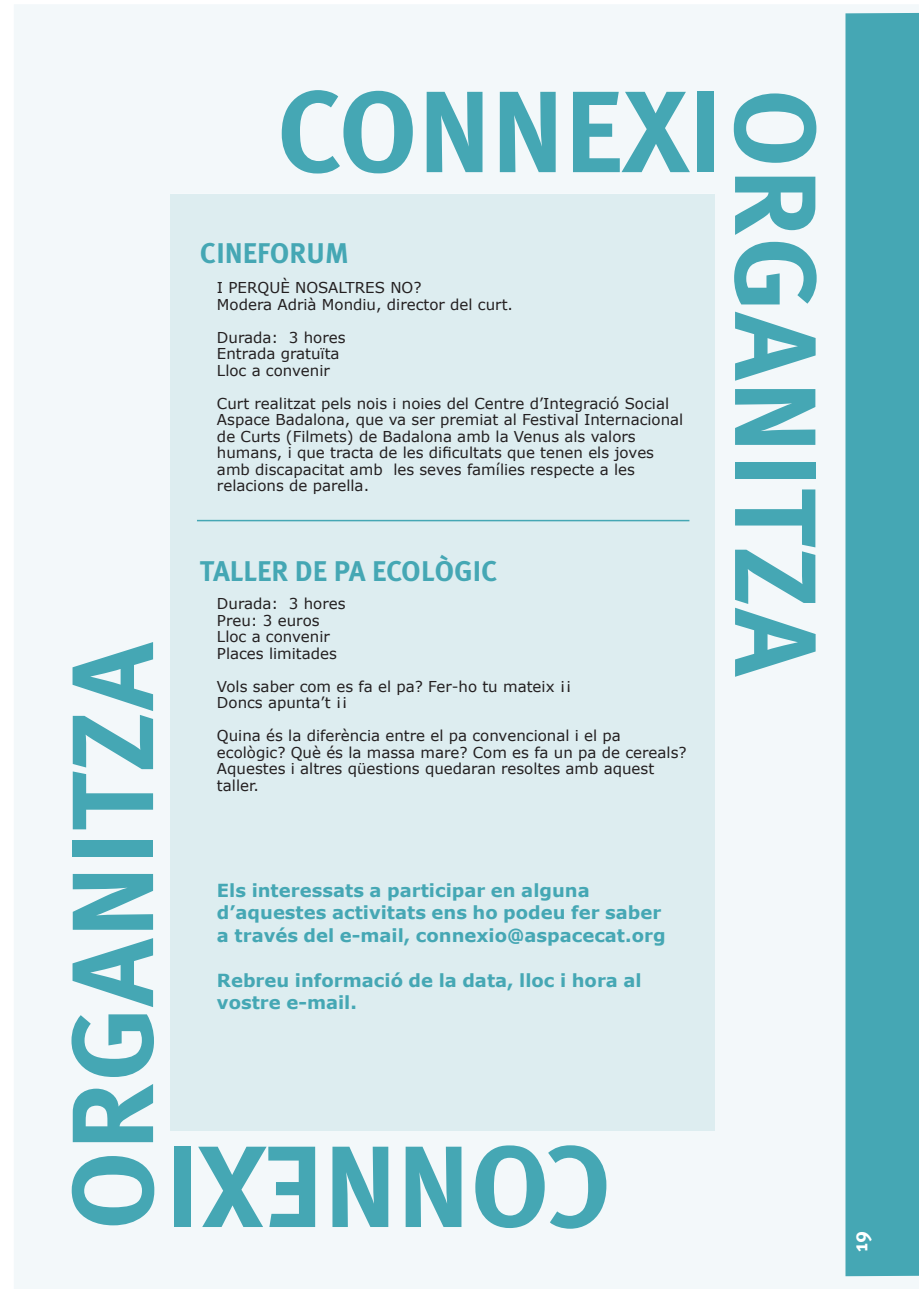
<style>
.page{position:relative;width:919px;height:1289px;background:#fff}
.page>*{position:absolute;margin:0;border:0;box-sizing:border-box;transform-origin:0 0}
.t1{font:700 115.5px "Meta OT";color:#45a7b4}
.t2{font:700 28.5px "Meta OT";color:#45a7b4}
.t3{font:700 21px "Meta OT";color:#fff}
.t4{font:700 18px/22.5px "Verdana";color:#45a7b4}
.t5{font:15px/16.5px "Verdana";color:#231f20}
</style>
<div class="page">
<div style="left:14px;top:5px;width:904px;height:1283px;background:#f3f8fa"></div>
<div style="left:170px;top:194px;width:544px;height:936px;background:#ddedf0"></div>
<hr style="left:197px;top:520px;width:492px;height:1px;background:#45a7b4">
<div style="left:845px;top:13px;width:73px;height:1263px;background:#45a7b4"></div>
<h1 class="t1" style="left:40px;top:1230px;width:590px;rotate:-90deg">ORGANITZA</h1>
<h1 class="t1" style="left:276px;top:59px;width:448px">CONNEXI</h1>
<h1 class="t1" style="left:848px;top:88px;width:590px;rotate:90deg">ORGANITZA</h1>
<h2 class="t2" style="left:200px;top:235px;width:150px">CINEFORUM</h2>
<p class="t5" style="left:217px;top:279px;width:297px">I PERQUÈ NOSALTRES NO?<br>Modera Adrià Mondiu, director del curt.</p>
<p class="t5" style="left:217px;top:328px;width:130px">Durada: 3 hores<br>Entrada gratuïta<br>Lloc a convenir</p>
<p class="t5" style="left:217px;top:394px;width:468px">Curt realitzat pels nois i noies del Centre d’Integració Social Aspace Badalona, que va ser premiat al Festival Internacional de Curts (Filmets) de Badalona amb la Venus als valors humans, i que tracta de les dificultats que tenen els joves amb discapacitat amb les seves famílies respecte a les relacions de parella.</p>
<h2 class="t2" style="left:200px;top:553px;width:299px">TALLER DE PA ECOLÒGIC</h2>
<p class="t5" style="left:217px;top:595px;width:130px">Durada: 3 hores<br>Preu: 3 euros<br>Lloc a convenir<br>Places limitades</p>
<p class="t5" style="left:217px;top:677px;width:356px">Vols saber com es fa el pa? Fer-ho tu mateix ¡¡<br>Doncs apunta’t ¡¡</p>
<p class="t5" style="left:217px;top:727px;width:471px">Quina és la diferència entre el pa convencional i el pa ecològic? Què és la massa mare? Com es fa un pa de cereals?<br>Aquestes i altres qüestions quedaran resoltes amb aquest taller.</p>
<p class="t4" style="left:217px;top:878px;width:450px">Els interessats a participar en alguna d’aquestes activitats ens ho podeu fer saber a través del e-mail, connexio@aspacecat.org</p>
<p class="t4" style="left:217px;top:968px;width:426px">Rebreu informació de la data, lloc i hora al vostre e-mail.</p>
<h1 class="t1" style="left:611px;top:1259px;width:448px;rotate:-180deg">CONNEXI</h1>
<h3 class="t3" style="left:846px;top:1252px;width:22px;rotate:-90deg">19</h3>
</div>
